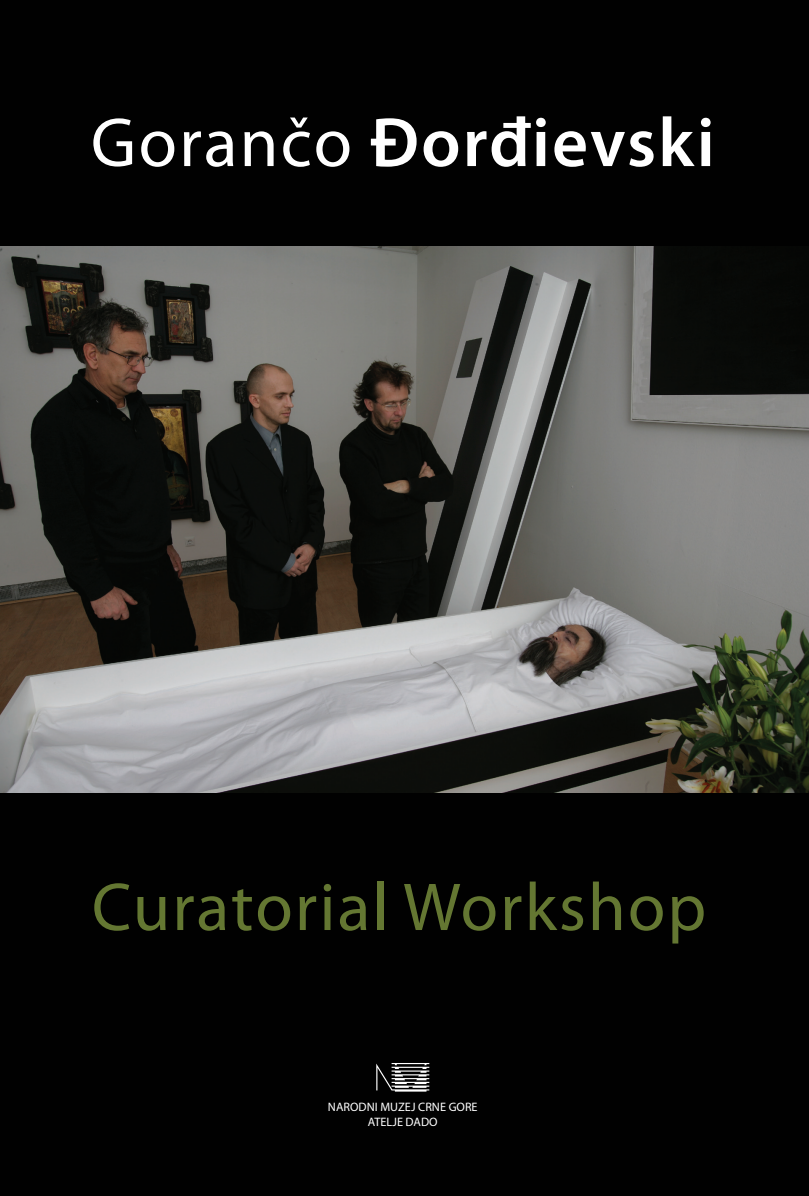
<style>
.page{position:relative;width:809px;height:1196px;background:#010101}
.page>*{position:absolute;margin:0;border:0;box-sizing:border-box;transform-origin:0 0}
.t1{font:600 70px "Myriad Pro";letter-spacing:.03em;color:#fff}
.t2{font:68.25px "Myriad Pro";letter-spacing:.03em;color:#647732}
.t3{font:12.25px/14.7px "Myriad Pro";color:#fff;text-align:center}
.s1{font-weight:400}
</style>
<div class="page">
<svg style="left:376px;top:1063px;width:53px;height:28px"></svg>
<img style="left:0;top:247px;width:809px;height:545px">
<h1 class="t1" style="left:91px;top:98px;width:625px"><span class="s1">Gorančo</span> Đorđievski</h1>
<h2 class="t2" style="left:92px;top:865px;width:616px">Curatorial Workshop</h2>
<p class="t3" style="left:328px;top:1099px;width:151px">NARODNI MUZEJ CRNE GORE<br>ATELJE DADO</p>
</div>
